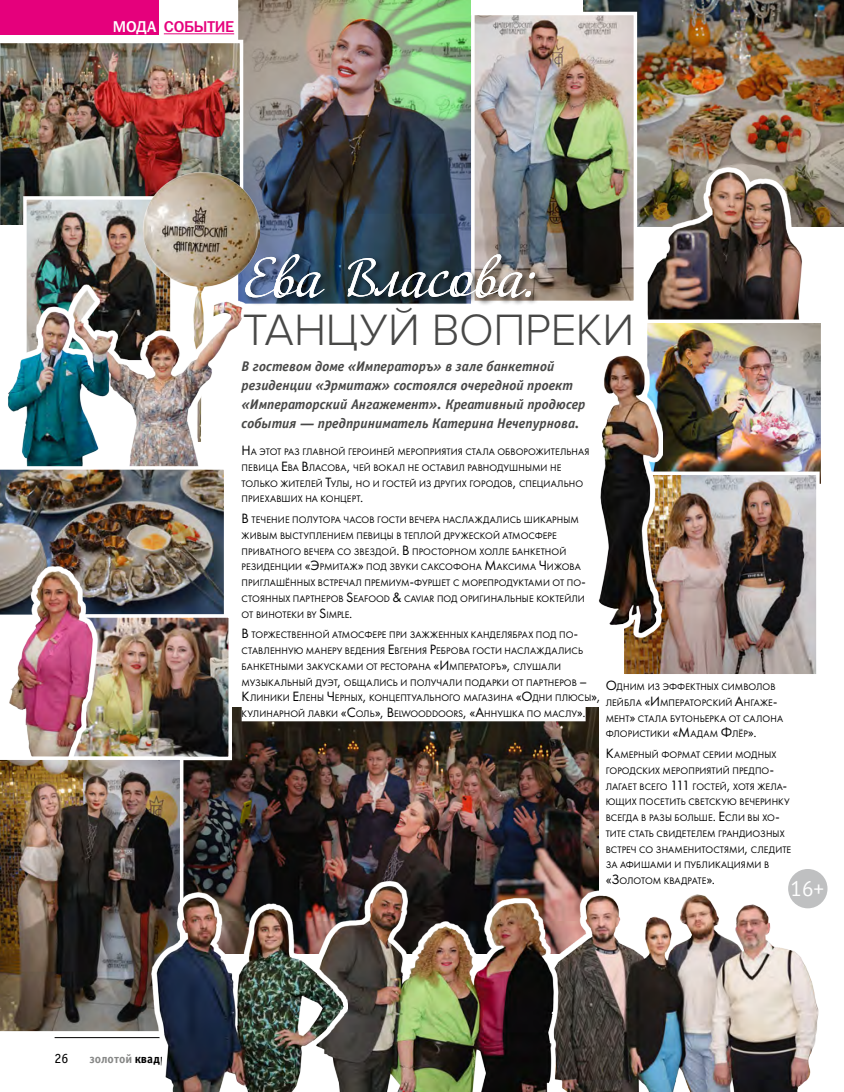
<style>
.page{position:relative;width:844px;height:1092px;background:#fff}
.page>*{position:absolute;margin:0;border:0;box-sizing:border-box;transform-origin:0 0}
.t1{font:54.25px "Adventure C";letter-spacing:.005em;color:#fff}
.t2{font:300 45.5px "Proxima Nova";letter-spacing:-.005em;color:#484847}
.t3{font:21px "PT Sans";color:#fff}
.t4{font:15.75px "Franklin Gothic Medium C";color:#e5007c}
.t5{font:italic 700 14px/19.2px "Officina Sans C";color:#484847}
.t6{font:14px "Officina Sans C";color:#000}
.t7{font:700 12.25px "Officina Sans C";letter-spacing:.005em;color:#868786}
.t8{font:9.8px/15.8px "Futura Book C";letter-spacing:.01em;color:#000}
.s1{color:#fff}
.s2{color:#000}
.s3{font-size:14px}
</style>
<div class="page">
<div style="left:0;top:0;width:159px;height:35px;background:#e5007c"></div>
<hr style="left:164px;top:33px;width:70px;height:1px;background:#e5007c">
<hr style="left:55px;top:1037px;width:709px;height:1px;background:#000">
<img style="left:583px;top:0;width:260px;height:226px">
<img style="left:637px;top:161px;width:180px;height:158px">
<img style="left:724px;top:324px;width:95px;height:147px">
<div style="left:643px;top:319px;width:181px;height:168px;border:4px solid #fff"></div>
<img style="left:474px;top:17px;width:158px;height:243px">
<div style="left:463px;top:12px;width:174px;height:292px;border:4px solid #fff"></div>
<img style="left:183px;top:707px;width:415px;height:176px">
<img style="left:234px;top:0;width:240px;height:252px">
<img style="left:0;top:40px;width:243px;height:168px">
<img style="left:28px;top:201px;width:98px;height:7px">
<div style="left:23px;top:196px;width:151px;height:167px;border:4px solid #fff"></div>
<img style="left:126px;top:149px;width:133px;height:59px">
<img style="left:0;top:208px;width:265px;height:258px">
<img style="left:0;top:466px;width:224px;height:148px">
<img style="left:169px;top:619px;width:58px;height:136px">
<div style="left:54px;top:614px;width:178px;height:146px;border:4px solid #fff"></div>
<img style="left:625px;top:476px;width:189px;height:196px">
<div style="left:620px;top:471px;width:199px;height:206px;border:4px solid #fff"></div>
<div style="left:241px;top:442px;width:350px;height:17px;background:#fff"></div>
<div style="left:241px;top:458px;width:323px;height:17px;background:#fff"></div>
<div style="left:241px;top:704px;width:344px;height:17px;background:#fff"></div>
<img style="left:0;top:526px;width:169px;height:230px">
<img style="left:0;top:756px;width:183px;height:276px">
<img style="left:570px;top:866px;width:253px;height:225px">
<img style="left:269px;top:819px;width:301px;height:272px">
<img style="left:84px;top:883px;width:273px;height:208px">
<img style="left:543px;top:260px;width:181px;height:395px">
<div style="left:243px;top:252px;width:300px;height:55px;background:#000;opacity:.75"></div>
<div style="left:787px;top:868px;width:40px;height:40px;background:#bfc0c1;border-radius:50%"></div>
<h3 class="t4" style="left:113px;top:18px;width:121px"><span class="s1">мода</span> событие</h3>
<h1 class="t1" style="left:242px;top:246px;width:294px">Ева Власова:</h1>
<h2 class="t2" style="left:242px;top:304px;width:393px">танцуй вопреки</h2>
<h3 class="t5" style="left:241px;top:356px;width:345px">В гостевом доме «Императоръ» в зале банкетной резиденции «Эрмитаж» состоялся очередной проект «Императорский Ангажемент». Креативный продюсер события — предприниматель Катерина Нечепурнова.</h3>
<h3 class="t6" style="left:55px;top:1050px;width:15px">26</h3>
<p class="t7" style="left:89px;top:1051px;width:90px">золотой <span class="s2">квадрат</span></p>
<p class="t8" style="left:241px;top:444px;width:349px"><span class="s3">Н</span>А ЭТОТ РАЗ ГЛАВНОЙ ГЕРОИН ЕЙ МЕРОПРИЯТИЯ СТАЛА ОБВОРОЖИТЕЛЬНАЯ ПЕВИЦА <span class="s3">Е</span>ВА <span class="s3">В</span>ЛАСОВА<span class="s3">,</span> ЧЕЙ ВОКАЛ Н Е ОСТАВИЛ РАВНОДУШН ЫМИ Н Е ТОЛЬКО ЖИТЕЛЕЙ <span class="s3">Т</span>УЛЫ<span class="s3">,</span> Н О И ГОСТЕЙ ИЗ ДРУГИХ ГОРОДОВ<span class="s3">,</span> СПЕЦИАЛЬН О ПРИЕХАВШИХ НА КОН ЦЕРТ<span class="s3">.</span></p>
<p class="t8" style="left:241px;top:512px;width:345px"><span class="s3">В</span> ТЕЧЕН ИЕ ПОЛУТОРА ЧАСОВ ГОСТИ ВЕЧЕРА НАСЛАЖДАЛИСЬ ШИКАРН ЫМ ЖИВЫМ ВЫСТУПЛЕН ИЕМ ПЕВИЦЫ В ТЕПЛОЙ ДРУЖЕСКОЙ АТМОСФЕРЕ ПРИВАТН ОГО ВЕЧЕРА СО ЗВЕЗДОЙ<span class="s3">. В</span> ПРОСТОРН ОМ ХОЛЛЕ БАН КЕТН ОЙ РЕЗИДЕН ЦИИ <span class="s3">«Э</span>РМИТАЖ<span class="s3">»</span> ПОД ЗВУКИ САКСОФОНА <span class="s3">М</span>АКСИМА <span class="s3">Ч</span> ИЖОВА ПРИГЛАШЁНН ЫХ ВСТРЕЧАЛ ПРЕМИУМ<span class="s3">-</span>ФУРШЕТ С МОРЕПРОДУКТАМИ ОТ ПО<span class="s3">-</span>СТОЯНН ЫХ ПАРТН ЕРОВ <span class="s3">S</span>EAFOOD <span class="s3">&amp;</span> CAVIAR ПОД ОРИГИНАЛЬН ЫЕ КОКТЕЙЛИ ОТ ВИНОТЕКИ BY <span class="s3">S</span>IMPLE<span class="s3">.</span></p>
<p class="t8" style="left:241px;top:627px;width:360px"><span class="s3">В</span> ТОРЖЕСТВЕНН ОЙ АТМОСФЕРЕ ПРИ ЗАЖЖЕНН ЫХ КАНДЕЛЯБРАХ ПОД ПО<span class="s3">-</span>СТАВЛЕННУЮ МАН ЕРУ ВЕДЕН ИЯ <span class="s3">Е</span> ВГЕН ИЯ <span class="s3">Р</span>ЕБРОВА ГОСТИ НАСЛАЖДАЛИСЬ БАН КЕТН ЫМИ ЗАКУСКАМИ ОТ РЕСТОРАНА <span class="s3">«И</span> МПЕРАТОРЪ<span class="s3">»,</span> СЛУШАЛИ МУЗЫКАЛЬН ЫЙ ДУЭТ<span class="s3">,</span> ОБЩАЛИСЬ И ПОЛУЧАЛИ ПОДАРКИ ОТ ПАРТН ЕРОВ <span class="s3">– К</span>ЛИН ИКИ <span class="s3">Е</span>ЛЕН Ы <span class="s3">Ч</span> ЕРН ЫХ<span class="s3">,</span> КОН ЦЕПТУАЛЬНОГО МАГАЗИНА <span class="s3">«О</span>ДН И ПЛЮСЫ<span class="s3">», </span>КУЛИНАРН ОЙ ЛАВКИ <span class="s3">«С</span>ОЛЬ<span class="s3">», B</span> ELWOODDOORS<span class="s3">, «А</span>ННУШКА ПО МАСЛУ<span class="s3">».</span></p>
<p class="t8" style="left:605px;top:679px;width:179px"><span class="s3">О</span>ДН ИМ ИЗ ЭФФЕКТН ЫХ СИМВОЛОВ<br>ЛЕЙБЛА <span class="s3">«И</span> МПЕРАТОРСКИЙ <span class="s3">А</span>Н ГАЖЕ<span class="s3">-<br></span>МЕНТ<span class="s3">»</span> СТАЛА БУТОН ЬЕРКА ОТ САЛОНА<br>ФЛОРИСТИКИ <span class="s3">«М</span>АДАМ <span class="s3">Ф</span>ЛЁР<span class="s3">».</span></p>
<p class="t8" style="left:605px;top:747px;width:187px"><span class="s3">К</span>АМЕРН ЫЙ ФОРМАТ СЕРИИ МОДН ЫХ<br>ГОРОДСКИХ МЕРОПРИЯТИЙ ПРЕДПО<span class="s3">-<br></span>ЛАГАЕТ ВСЕГО <span class="s3">111</span> ГОСТЕЙ<span class="s3">,</span> ХОТЯ ЖЕЛА<span class="s3">-<br></span>ЮЩИХ ПОСЕТИТЬ СВЕТСКУЮ ВЕЧЕРИН КУ<br>ВСЕГДА В РАЗЫ БОЛЬШЕ<span class="s3">. Е</span>СЛИ ВЫ ХО<span class="s3">-<br></span>ТИТЕ СТАТЬ СВИДЕТЕЛЕМ ГРАНДИОЗН ЫХ<br>ВСТРЕЧ СО ЗНАМЕН ИТОСТЯМИ<span class="s3">,</span> СЛЕДИТЕ<br>ЗА АФИШАМИ И ПУБЛИКАЦИЯМИ В <span class="s3">«З</span>ОЛОТОМ КВАДРАТЕ<span class="s3">».</span></p>
<h3 class="t3" style="left:790px;top:874px;width:35px">16+</h3>
</div>
